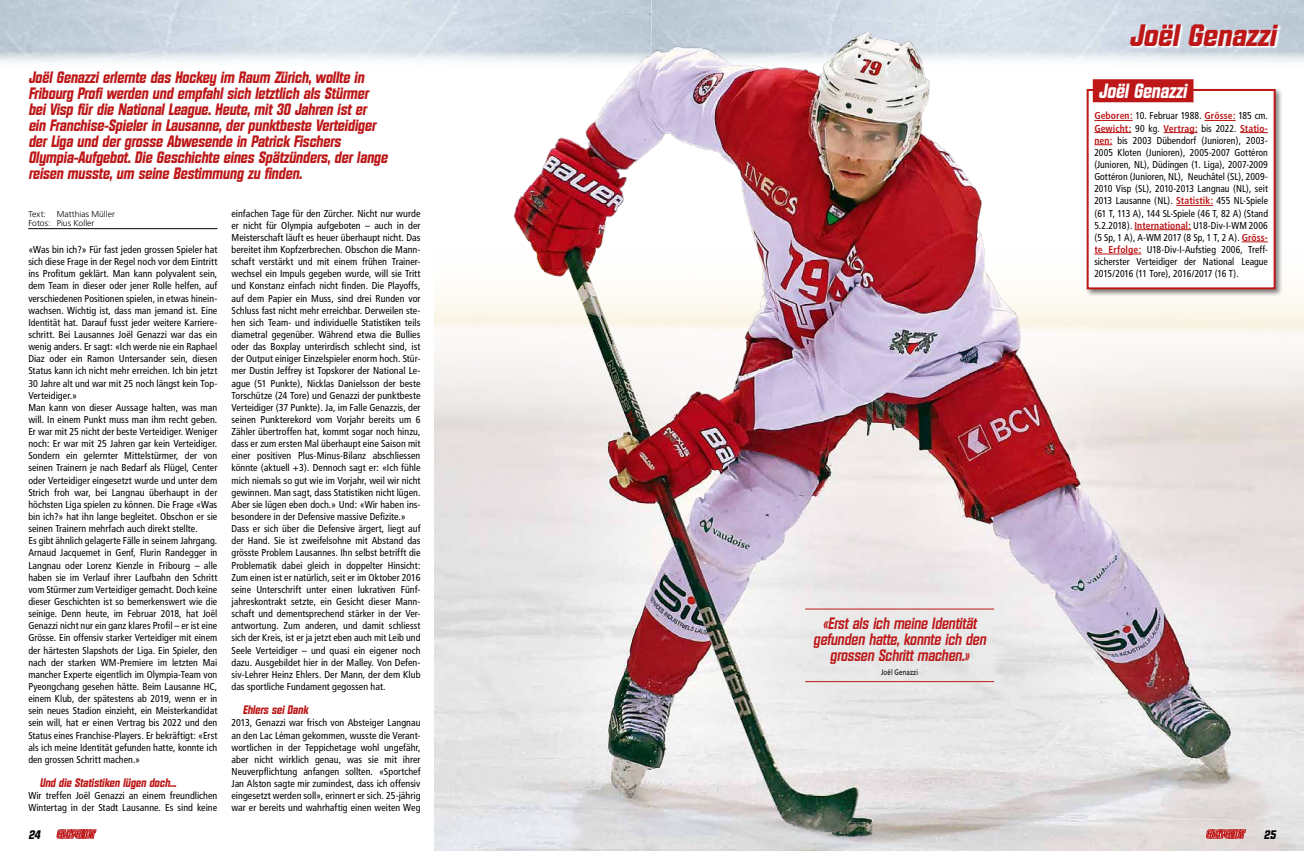
<style>
.page{position:relative;width:1304px;height:851px;background:#fff}
.page>*{position:absolute;margin:0;border:0;box-sizing:border-box;transform-origin:0 0}
.t1{font:italic 700 30px "Diamante";color:#bd1718}
.t2{font:italic 700 20px "Diamante";color:#fff;scale:.9 1}
.t3{font:italic 700 16px/16px "Diamante";color:#bd1718;scale:.9 1}
.t4{font:italic 600 16px/16px "Diamante";color:#bd1718;text-align:center;scale:.9 1}
.t5{font:italic 700 12px "Diamante";color:#bd1718;scale:.9 1}
.t6{font:italic 700 12px "Diamante";color:#000}
.t7{font:condensed 10px/12.1px "Frutiger";letter-spacing:.005em;color:#000}
.t8{font:300 8.5px/9px "Frutiger LT Std";letter-spacing:.005em;color:#000}
.t9{font:8px "Frutiger LT Std";letter-spacing:.015em;color:#000;scale:.78 1}
.s1{font-weight:700;color:#bd1718}
</style>
<div class="page">
<svg style="left:57px;top:829px;width:39px;height:9px"></svg>
<svg style="left:652px;top:0;width:652px;height:8px;background:#cdd7e2"></svg>
<img style="left:507px;top:8px;width:797px;height:842px">
<div style="left:1085px;top:87px;width:198px;height:210px;background:#000;opacity:.5"></div>
<div style="left:1088px;top:90px;width:187px;height:198px;background:#fff"></div>
<hr style="left:1094px;top:120px;width:39px;height:1px;background:#bd1718">
<hr style="left:1205px;top:120px;width:31px;height:1px;background:#bd1718">
<hr style="left:1094px;top:132px;width:37px;height:1px;background:#bd1718">
<hr style="left:1164px;top:132px;width:34px;height:1px;background:#bd1718">
<svg style="left:1240px;top:132px;width:28px;height:1px"></svg>
<svg style="left:1094px;top:144px;width:18px;height:1px"></svg>
<hr style="left:1176px;top:205px;width:37px;height:1px;background:#bd1718">
<hr style="left:1134px;top:229px;width:57px;height:1px;background:#bd1718">
<svg style="left:1242px;top:241px;width:26px;height:1px"></svg>
<hr style="left:1094px;top:254px;width:47px;height:1px;background:#bd1718">
<div style="left:1087px;top:89px;width:189px;height:200px;border:2px solid #bd1718"></div>
<div style="left:1093px;top:79px;width:100px;height:23px;background:#bd1718"></div>
<hr style="left:28px;top:228px;width:189px;height:1px;background:#000">
<hr style="left:805px;top:608px;width:189px;height:1px;background:#bd1718">
<hr style="left:805px;top:681px;width:189px;height:1px;background:#bd1718">
<p class="t3" style="left:28px;top:69px;width:401px">Joël Genazzi erlernte das Hockey im Raum Zürich, wollte in Fribourg Profi werden und empfahl sich letztlich als Stürmer bei Visp für die National League. Heute, mit 30 Jahren ist er ein Franchise-Spieler in Lausanne, der punktbeste Verteidiger der Liga und der grosse Abwesende in Patrick Fischers Olympia-Aufgebot. Die Geschichte eines Spätzünders, der lange reisen musste, um seine Bestimmung zu finden.</p>
<p class="t8" style="left:28px;top:209px;width:88px;text-indent:28px">Matthias Müller<br>Fotos: Pius Koller</p>
<p class="t7" style="left:28px;top:243px;width:191px">«Was bin ich?» Für fast jeden grossen Spieler hat sich diese Frage in der Regel noch vor dem Eintritt ins Profitum geklärt. Man kann polyvalent sein, dem Team in dieser oder jener Rolle helfen, auf verschiedenen Positionen spielen, in etwas hinein&shy;wachsen. Wichtig ist, dass man jemand ist. Eine Identität hat. Darauf fusst jeder weitere Karriere&shy;schritt. Bei Lausannes Joël Genazzi war das ein wenig anders. Er sagt: «Ich werde nie ein Raphael Diaz oder ein Ramon Untersander sein, diesen Status kann ich nicht mehr erreichen. Ich bin jetzt 30 Jahre alt und war mit 25 noch längst kein Top-Verteidiger.»<br>Man kann von dieser Aussage halten, was man will. In einem Punkt muss man ihm recht geben.<br>Er war mit 25 nicht der beste Verteidiger. Weniger noch: Er war mit 25 Jahren gar kein Verteidiger.<br>Sondern ein gelernter Mittelstürmer, der von seinen Trainern je nach Bedarf als Flügel, Center oder Verteidiger eingesetzt wurde und unter dem Strich froh war, bei Langnau überhaupt in der höchsten Liga spielen zu können. Die Frage «Was bin ich?» hat ihn lange begleitet. Obschon er sie seinen Trainern mehrfach auch direkt stellte.<br>Es gibt ähnlich gelagerte Fälle in seinem Jahrgang.<br>Arnaud Jacquemet in Genf, Flurin Randegger in Langnau oder Lorenz Kienzle in Fribourg – alle haben sie im Verlauf ihrer Laufbahn den Schritt vom Stürmer zum Verteidiger gemacht. Doch keine dieser Geschichten ist so bemerkenswert wie die seinige. Denn heute, im Februar 2018, hat Joël Genazzi nicht nur ein ganz klares Profil – er ist eine Grösse. Ein offensiv starker Verteidiger mit einem der härtesten Slapshots der Liga. Ein Spieler, den nach der starken WM-Premiere im letzten Mai mancher Experte eigentlich im Olympia-Team von Pyeongchang gesehen hätte. Beim Lausanne HC, einem Klub, der spätestens ab 2019, wenn er in sein neues Stadion einzieht, ein Meisterkandidat sein will, hat er einen Vertrag bis 2022 und den Status eines Franchise-Players. Er bekräftigt: «Erst als ich meine Identität gefunden hatte, konnte ich den grossen Schritt machen.»</p>
<p class="t5" style="left:40px;top:775px;width:153px">Und die Statistiken lügen doch...</p>
<p class="t7" style="left:28px;top:789px;width:190px">Wir treffen Joël Genazzi an einem freundlichen<br>Wintertag in der Stadt Lausanne. Es sind keine</p>
<p class="t8" style="left:28px;top:209px;width:19px">Text:</p>
<p class="t7" style="left:231px;top:207px;width:191px">einfachen Tage für den Zürcher. Nicht nur wurde er nicht für Olympia aufgeboten – auch in der Meisterschaft läuft es heuer überhaupt nicht. Das bereitet ihm Kopfzerbrechen. Obschon die Mann&shy;schaft verstärkt und mit einem frühen Trainer&shy;wechsel ein Impuls gegeben wurde, will sie Tritt und Konstanz einfach nicht finden. Die Playoffs, auf dem Papier ein Muss, sind drei Runden vor Schluss fast nicht mehr erreichbar. Derweilen ste&shy;hen sich Team- und individuelle Statistiken teils diametral gegenüber. Während etwa die Bullies oder das Boxplay unterirdisch schlecht sind, ist der Output einiger Einzelspieler enorm hoch. Stür&shy;mer Dustin Jeffrey ist Topskorer der National Le&shy;ague (51 Punkte), Nicklas Danielsson der beste Torschütze (24 Tore) und Genazzi der punktbeste Verteidiger (37 Punkte). Ja, im Falle Genazzis, der seinen Punkterekord vom Vorjahr bereits um 6<br>Zähler übertroffen hat, kommt sogar noch hinzu, dass er zum ersten Mal überhaupt eine Saison mit einer positiven Plus-Minus-Bilanz abschliessen könnte (aktuell +3). Dennoch sagt er: «Ich fühle mich niemals so gut wie im Vorjahr, weil wir nicht gewinnen. Man sagt, dass Statistiken nicht lügen.<br>Aber sie lügen eben doch.» Und: «Wir haben ins&shy;besondere in der Defensive massive Defizite.» Dass er sich über die Defensive ärgert, liegt auf der Hand. Sie ist zweifelsohne mit Abstand das grösste Problem Lausannes. Ihn selbst betrifft die Problematik dabei gleich in doppelter Hinsicht:<br>Zum einen ist er natürlich, seit er im Oktober 2016 seine Unterschrift unter einen lukrativen Fünf&shy;jahreskontrakt setzte, ein Gesicht dieser Mann&shy;schaft und dementsprechend stärker in der Ver&shy;antwortung. Zum anderen, und damit schliesst sich der Kreis, ist er ja jetzt eben auch mit Leib und Seele Verteidiger – und quasi ein eigener noch dazu. Ausgebildet hier in der Malley. Von Defen&shy;siv-Lehrer Heinz Ehlers. Der Mann, der dem Klub das sportliche Fundament gegossen hat.</p>
<p class="t5" style="left:243px;top:702px;width:74px">Ehlers sei Dank</p>
<p class="t7" style="left:231px;top:716px;width:191px;text-align:justify">2013, Genazzi war frisch von Absteiger Langnau an den Lac Léman gekommen, wusste die Verant&shy;wortlichen in der Teppichetage wohl ungefähr, aber nicht wirklich genau, was sie mit ihrer Neuverpflichtung anfangen sollten. «Sportchef Jan Alston sagte mir zumindest, dass ich offensiv eingesetzt werden soll», erinnert er sich. 25-jährig war er bereits und wahrhaftig einen weiten Weg</p>
<h1 class="t1" style="left:1129px;top:17px;width:148px">Joël Genazzi</h1>
<h2 class="t2" style="left:1098px;top:79px;width:99px">Joël Genazzi</h2>
<p class="t7" style="left:1094px;top:110px;width:175px;text-align:justify"><span class="s1">Geboren:</span> 10. Februar 1988. <span class="s1">Grösse:</span> 185 cm.<br><span class="s1">Gewicht:</span> 90 kg. <span class="s1">Vertrag:</span> bis 2022. <span class="s1">Statio&shy;nen:</span> bis 2003 Dübendorf (Junioren), 2003- 2005 Kloten (Junioren), 2005-2007 Gottéron (Junioren, NL), Düdingen (1. Liga), 2007-2009<br>Gottéron (Junioren, NL), Neuchâtel (SL), 2009- 2010 Visp (SL), 2010-2013 Langnau (NL), seit 2013 Lausanne (NL). <span class="s1">Statistik:</span> 455 NL-Spiele (61 T, 113 A), 144 SL-Spiele (46 T, 82 A) (Stand 5.2.2018). <span class="s1">International:</span> U18-Div-I-WM 2006 (5 Sp, 1 A), A-WM 2017 (8 Sp, 1 T, 2 A). <span class="s1">Gröss&shy;te Erfolge:</span> U18-Div-I-Aufstieg 2006, Treff&shy;sicherster Verteidiger der National League 2015/2016 (11 Tore), 2016/2017 (16 T).</p>
<h3 class="t4" style="left:813px;top:615px;width:193px">«Erst als ich meine Identität gefunden hatte, konnte ich den grossen Schritt machen.»</h3>
<p class="t9" style="left:881px;top:667px;width:49px">Joël Genazzi</p>
<p class="t6" style="left:28px;top:827px;width:13px">24</p>
<p class="t6" style="left:1264px;top:827px;width:13px">25</p>
</div>
